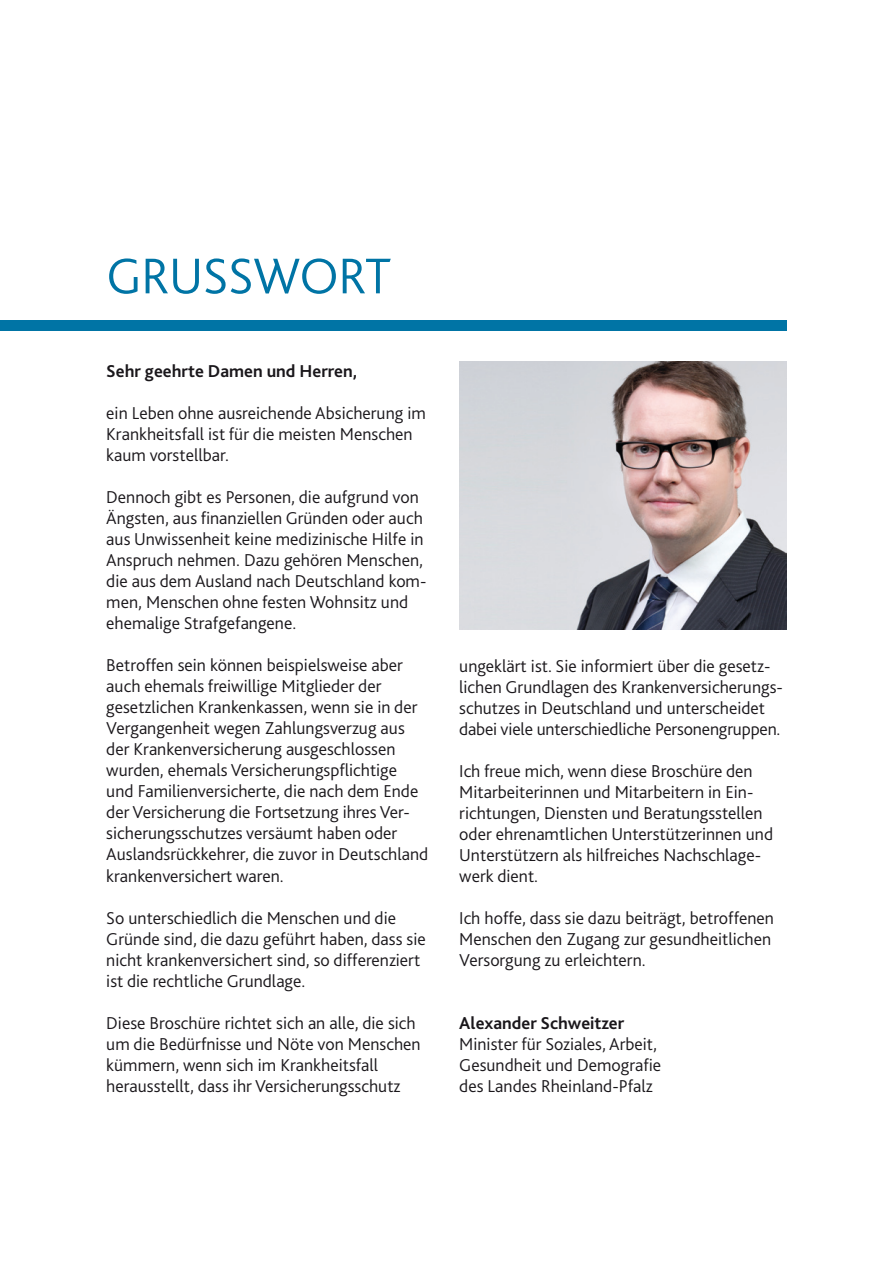
<style>
.page{position:relative;width:893px;height:1263px;background:#fff}
.page>*{position:absolute;margin:0;border:0;box-sizing:border-box;transform-origin:0 0}
.t1{font:300 52.5px "Bliss 2";letter-spacing:-.01em;color:#0074a5}
.t2{font:300 18px/21px "Bliss 2";color:#1a171b}
.t3{font:700 18px "Bliss 2";color:#1a171b}
</style>
<div class="page">
<div style="left:0;top:320px;width:787px;height:10px;background:#0074a5"></div>
<img style="left:459px;top:361px;width:328px;height:268px">
<h1 class="t1" style="left:106px;top:243px;width:286px">GruSSwort</h1>
<p class="t3" style="left:106px;top:360px;width:252px">Sehr geehrte Damen und Herren,</p>
<p class="t2" style="left:106px;top:403px;width:321px">ein Leben ohne ausreichende Absicherung im<br>Krankheitsfall ist für die meisten Menschen kaum vorstellbar.</p>
<p class="t2" style="left:106px;top:487px;width:322px">Dennoch gibt es Personen, die aufgrund von Ängsten, aus finanziellen Gründen oder auch aus U nwissenheit keine medizinische Hilfe in Anspruch nehmen. Dazu gehören Menschen, die aus dem Ausland nach Deutschland kom&shy;men, Menschen ohne festen Wohnsitz und ehemalige Strafgefangene.</p>
<p class="t2" style="left:106px;top:655px;width:324px">Betroffen sein können beispielsweise aber auch ehemals freiwillige Mitglieder der gesetzlichen Krankenkassen, wenn sie in der Vergangenheit wegen Zahlungsverzug aus der Krankenversicherung ausgeschlossen wurden, ehemals Versicherungspflichtige und Familienversicherte, die nach dem Ende der Versicherung die Fortsetzung ihres Ver&shy;sicherungsschutzes versäumt haben oder Auslandsrückkehrer, die zuvor in Deutschland krankenversichert waren.</p>
<p class="t2" style="left:106px;top:907px;width:321px">So unterschiedlich die Menschen und die Gründe sind, die dazu geführt haben, dass sie nicht krankenversichert sind, so differenziert ist die rechtliche Grundlage.</p>
<p class="t2" style="left:106px;top:1012px;width:316px">Diese Broschüre richtet sich an alle, die sich um die Bedürfnisse und Nöte von Menschen kümmern, wenn sich im Krankheitsfall herausstellt, dass ihr Versicherungsschutz</p>
<p class="t2" style="left:459px;top:655px;width:325px">ungeklärt ist. Sie informiert über die gesetz&shy;lichen Grundlagen des Krankenversicherungs&shy;schutzes in Deutschland und unterscheidet dabei viele unterschiedliche Personengruppen.</p>
<p class="t2" style="left:459px;top:760px;width:315px">Ich freue mich, wenn diese Broschüre den Mitarbeiterinnen und Mitarbeitern in Ein&shy;richtungen, Diensten und Beratungsstellen oder ehrenamtlichen U nterstützerinnen und U nterstützern als hilfreiches Nachschlage&shy;werk dient.</p>
<p class="t2" style="left:459px;top:907px;width:316px">Ich hoffe, dass sie dazu beiträgt, betroffenen<br>Menschen den Zugang zur gesundheitlichen<br>Versorgung zu erleichtern.</p>
<p class="t3" style="left:459px;top:1011px;width:167px">Alexander Schweitzer</p>
<p class="t2" style="left:459px;top:1033px;width:203px">Minister für Soziales, Arbeit,<br>Gesundheit und Demografie des Landes Rheinland-Pfalz</p>
</div>
